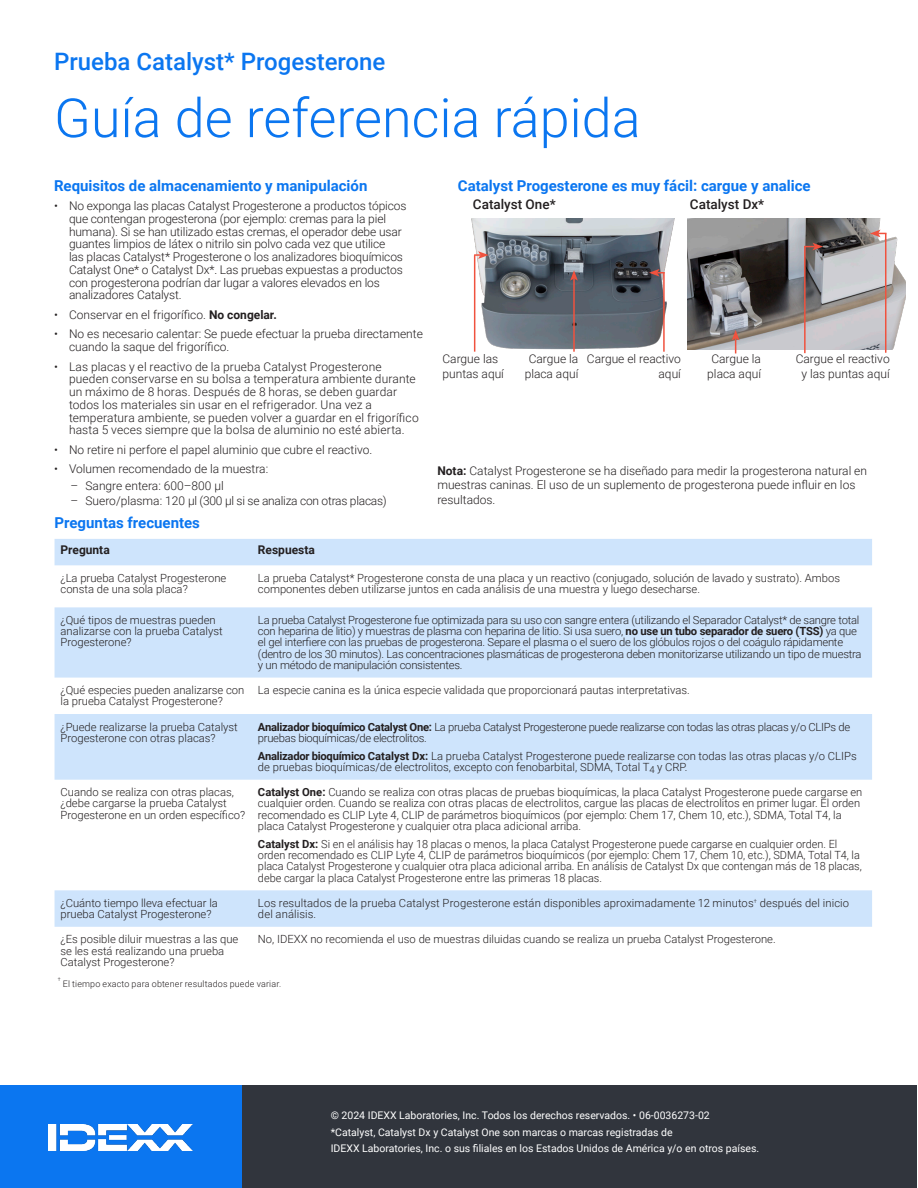
<style>
.page{position:relative;width:918px;height:1188px;background:#fff}
.page>*{position:absolute;margin:0;border:0;box-sizing:border-box;transform-origin:0 0}
.t1{font:300 54px "Roboto";color:#0b76f0}
.t2{font:500 24px "Roboto";color:#0b76f0}
.t3{font:700 15px "Roboto";color:#0b76f0}
.t4{font:500 13.5px "Roboto";color:#231f20}
.t5{font:300 12px/12.8px "Roboto";color:#231f20}
.t6{font:300 12px "Roboto";letter-spacing:-.02em;color:#231f20}
.t7{font:700 12px "Roboto";color:#231f20}
.IDXText{font:300 11.25px/11.2px "Roboto";color:#231f20}
.IDXText-2{font:300 11.25px/11.2px "Roboto";letter-spacing:-.02em;color:#231f20}
.IDXText-3{font:300 11.25px/11.2px "Roboto";letter-spacing:-.025em;color:#231f20}
.Legal_info_1{font:10.5px/16.5px "Roboto";color:#fff}
.t8{font:300 8.85px "Roboto";letter-spacing:.02em;color:#231f20}
.t9{font:300 5.25px "Roboto";color:#231f20}
.s1{font-weight:700}
</style>
<div class="page">
<svg style="left:55px;top:539px;width:817px;height:388px;fill:#cee4fc"></svg>
<img style="left:471px;top:218px;width:204px;height:134px">
<svg style="left:649px;top:269px;width:15px;height:8px"></svg>
<hr style="left:663px;top:272px;width:2px;height:80px;background:#f0523e">
<hr style="left:573px;top:278px;width:2px;height:74px;background:#f0523e">
<svg style="left:570px;top:270px;width:8px;height:11px"></svg>
<img style="left:688px;top:218px;width:218px;height:132px">
<hr style="left:804px;top:247px;width:2px;height:106px;background:#f0523e">
<svg style="left:804px;top:243px;width:19px;height:7px"></svg>
<svg style="left:732px;top:330px;width:7px;height:23px"></svg>
<svg style="left:474px;top:251px;width:15px;height:8px"></svg>
<hr style="left:474px;top:255px;width:1px;height:97px;background:#f0523e">
<hr style="left:885px;top:233px;width:1px;height:120px;background:#f0523e">
<svg style="left:870px;top:230px;width:16px;height:7px"></svg>
<div style="left:0;top:1086px;width:242px;height:102px;background:#0b76f0"></div>
<div style="left:242px;top:1086px;width:675px;height:102px;background:#31353d"></div>
<img style="left:49px;top:1124px;width:143px;height:27px">
<p class="t2" style="left:54px;top:45px;width:333px">Prueba Catalyst* Progesterone</p>
<p class="t1" style="left:54px;top:80px;width:588px">Guía de referencia rápida</p>
<p class="t3" style="left:54px;top:175px;width:315px">Requisitos de almacenamiento y manipulación</p>
<p class="t5" style="left:69px;top:199px;width:339px;text-indent:-15px">• No exponga las placas Catalyst Progesterone a productos tópicos que contengan progesterona (por ejemplo: cremas para la piel humana). Si se han utilizado estas cremas, el operador debe usar guantes limpios de látex o nitrilo sin polvo cada vez que utilice<br>las placas Catalyst* Progesterone o los analizadores bioquímicos Catalyst One* o Catalyst Dx*. Las pruebas expuestas a productos con progesterona podrían dar lugar a valores elevados en los analizadores Catalyst.</p>
<p class="t5" style="left:54px;top:308px;width:224px">• Conservar en el frigorífico. <span class="s1">No congelar.</span></p>
<p class="t5" style="left:69px;top:327px;width:355px;text-indent:-15px">• No es necesario calentar: Se puede efectuar la prueba directamente cuando la saque del frigorífico.</p>
<p class="t5" style="left:69px;top:360px;width:351px;text-indent:-15px">• Las placas y el reactivo de la prueba Catalyst Progesterone pueden conservarse en su bolsa a temperatura ambiente durante un máximo de 8 horas. Después de 8 horas, se deben guardar todos los materiales sin usar en el refrigerador. Una vez a temperatura ambiente, se pueden volver a guardar en el frigorífico hasta 5 veces siempre que la bolsa de aluminio no esté abierta.</p>
<p class="t5" style="left:54px;top:443px;width:320px">• No retire ni perfore el papel aluminio que cubre el reactivo.</p>
<p class="t5" style="left:54px;top:462px;width:216px">• Volumen recomendado de la muestra:</p>
<p class="t5" style="left:70px;top:479px;width:155px">– Sangre entera: 600–800 µl</p>
<p class="t6" style="left:70px;top:492px;width:318px">– Suero/plasma: 120 µl (300 µl si se analiza con otras placas)</p>
<p class="t3" style="left:55px;top:513px;width:147px">Preguntas frecuentes</p>
<p class="t7" style="left:61px;top:541px;width:51px">Pregunta</p>
<p class="t7" style="left:258px;top:541px;width:58px">Respuesta</p>
<p class="IDXText" style="left:61px;top:572px;width:167px">¿La prueba Catalyst Progesterone consta de una sola placa?</p>
<p class="IDXText" style="left:258px;top:572px;width:584px">La prueba Catalyst* Progesterone consta de una placa y un reactivo (conjugado, solución de lavado y sustrato). Ambos componentes deben utilizarse juntos en cada análisis de una muestra y luego desecharse.</p>
<p class="IDXText" style="left:61px;top:614px;width:164px">¿Qué tipos de muestras pueden analizarse con la prueba Catalyst<br>Progesterone?</p>
<p class="IDXText-2" style="left:258px;top:614px;width:605px">La prueba Catalyst Progesterone fue optimizada para su uso con sangre entera (utilizando el Separador Catalyst* de sangre total con heparina de litio) y muestras de plasma con heparina de litio. Si usa suero, <span class="s1">no use un tubo separador de suero (TSS)</span> ya que el gel interfiere con las pruebas de progesterona. Separe el plasma o el suero de los glóbulos rojos o del coágulo rápidamente (dentro de los 30 minutos). Las concentraciones plasmáticas de progesterona deben monitorizarse utilizando un tipo de muestra y un método de manipulación consistentes.</p>
<p class="IDXText" style="left:61px;top:684px;width:185px">¿Qué especies pueden analizarse con la prueba Catalyst Progesterone?</p>
<p class="IDXText" style="left:258px;top:684px;width:433px">La especie canina es la única especie validada que proporcionará pautas interpretativas.</p>
<p class="IDXText" style="left:61px;top:720px;width:179px">¿Puede realizarse la prueba Catalyst<br>Progesterone con otras placas?</p>
<p class="IDXText-3" style="left:258px;top:720px;width:594px"><span class="s1">Analizador bioquímico Catalyst One:</span> La prueba Catalyst Progesterone puede realizarse con todas las otras placas y/o CLIPs de pruebas bioquímicas/de electrolitos.</p>
<p class="IDXText" style="left:258px;top:750px;width:600px"><span class="s1">Analizador bioquímico Catalyst Dx:</span> La prueba Catalyst Progesterone puede realizarse con todas las otras placas y/o CLIPs de pruebas bioquímicas/de electrolitos, excepto con fenobarbital, SDMA, Total T<sub>4</sub> y CRP.</p>
<p class="IDXText" style="left:61px;top:786px;width:186px">Cuando se realiza con otras placas, ¿debe cargarse la prueba Catalyst<br>Progesterone en un orden específico?</p>
<p class="IDXText" style="left:258px;top:786px;width:606px"><span class="s1">Catalyst One:</span> Cuando se realiza con otras placas de pruebas bioquímicas, la placa Catalyst Progesterone puede cargarse en cualquier orden. Cuando se realiza con otras placas de electrolitos, cargue las placas de electrolitos en primer lugar. El orden recomendado es CLIP Lyte 4, CLIP de parámetros bioquímicos (por ejemplo: Chem 17, Chem 10, etc.), SDMA, Total T4, la placa Catalyst Progesterone y cualquier otra placa adicional arriba.</p>
<p class="IDXText" style="left:258px;top:838px;width:605px"><span class="s1">Catalyst Dx:</span> Si en el análisis hay 18 placas o menos, la placa Catalyst Progesterone puede cargarse en cualquier orden. El orden recomendado es CLIP Lyte 4, CLIP de parámetros bioquímicos (por ejemplo: Chem 17, Chem 10, etc.), SDMA, Total T4, la placa Catalyst Progesterone y cualquier otra placa adicional arriba. En análisis de Catalyst Dx que contengan más de 18 placas, debe cargar la placa Catalyst Progesterone entre las primeras 18 placas.</p>
<p class="IDXText" style="left:61px;top:897px;width:159px">¿Cuánto tiempo lleva efectuar la prueba Catalyst Progesterone?</p>
<p class="IDXText" style="left:258px;top:897px;width:593px">Los resultados de la prueba Catalyst Progesterone están disponibles aproximadamente 12 minutos<sup>†</sup> después del inicio del análisis.</p>
<p class="IDXText" style="left:61px;top:933px;width:179px">¿Es posible diluir muestras a las que se les está realizando una prueba<br>Catalyst Progesterone?</p>
<p class="IDXText" style="left:258px;top:933px;width:519px">No, IDEXX no recomienda el uso de muestras diluidas cuando se realiza un prueba Catalyst Progesterone.</p>
<p class="t9" style="left:58px;top:976px;width:4px">†</p>
<p class="t8" style="left:63px;top:977px;width:220px">El tiempo exacto para obtener resultados puede variar.</p>
<p class="t3" style="left:458px;top:175px;width:354px">Catalyst Progesterone es muy fácil: cargue y analice</p>
<p class="t4" style="left:473px;top:195px;width:84px">Catalyst One*</p>
<p class="t4" style="left:690px;top:195px;width:76px">Catalyst Dx*</p>
<p class="t5" style="left:443px;top:351px;width:63px;line-height:14.4px">Cargue las puntas aquí</p>
<p class="t5" style="left:525px;top:351px;width:55px;line-height:14.4px;text-align:center">Cargue la placa aquí</p>
<p class="t5" style="left:587px;top:351px;width:96px;line-height:14.4px;text-align:right">Cargue el reactivo aquí</p>
<p class="t5" style="left:707px;top:351px;width:55px;line-height:14.4px;text-align:center">Cargue la placa aquí</p>
<p class="t5" style="left:796px;top:351px;width:96px;line-height:14.4px;text-align:center">Cargue el reactivo y las puntas aquí</p>
<p class="t5" style="left:437px;top:463px;width:431px;line-height:14.4px"><span class="s1">Nota:</span> Catalyst Progesterone se ha diseñado para medir la progesterona natural en muestras caninas. El uso de un suplemento de progesterona puede influir en los resultados.</p>
<p class="Legal_info_1" style="left:331px;top:1107px;width:381px">© 2024 IDEXX Laboratories, Inc. Todos los derechos reservados. • 06-0036273-02</p>
<p class="Legal_info_1" style="left:331px;top:1123px;width:430px">*Catalyst, Catalyst Dx y Catalyst One son marcas o marcas registradas de<br>IDEXX Laboratories, Inc. o sus filiales en los Estados Unidos de América y/o en otros países.</p>
</div>
